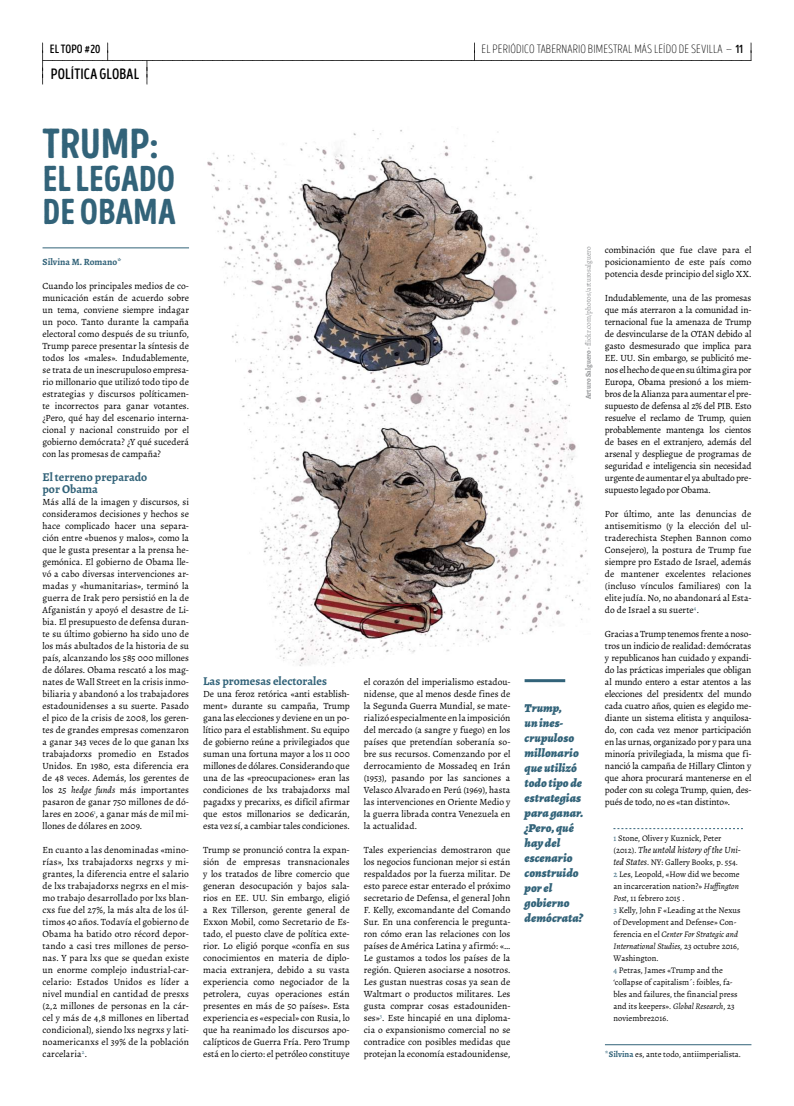
<style>
.page{position:relative;width:794px;height:1106px;background:#fff}
.page>*{position:absolute;margin:0;border:0;box-sizing:border-box;transform-origin:0 0}
.t1{font:42px "Intro Head H Base";letter-spacing:.01em;color:#326379}
.t2{font:36px/33px "Intro Head H Base";letter-spacing:.005em;color:#326379}
.t3{font:15px "Intro Head B Base";color:#000}
.t4{font:italic 900 12px/15px "Alegreya";letter-spacing:.01em;color:#326379}
.t5{font:12px "Intro Head L Base";letter-spacing:.01em;color:#000}
.t6{font:700 12px/12px "Alegreya";color:#326379}
.t7{font:12px "Intro Head B Base";color:#000}
.t8{font:9.5px/12px "Alegreya";color:#000;text-align:justify}
.t9{font:italic 9.5px "Alegreya";color:#000}
.t10{font:700 9.5px "Alegreya";color:#326379}
.t11{font:8.5px/12px "Alegreya";color:#000}
.t12{font:7.5px "Alegreya";color:#929496}
.s1{font-family:"Intro Head B Base"}
.s2{font-style:italic}
.s3{font-weight:700}
.s4{color:#326379}
.s5{font-style:normal;font-size:8.5px}
.s6{font-style:italic;font-size:9.5px}
.s7{font-weight:700;color:#326379}
</style>
<div class="page">
<hr style="left:524px;top:679px;width:41px;height:3px;background:#326379">
<svg style="left:42px;top:43px;width:709px;height:42px"></svg>
<img style="left:207px;top:128px;width:382px;height:538px">
<hr style="left:43px;top:247px;width:146px;height:1px;background:#326379">
<svg style="left:613px;top:828px;width:130px;height:1px"></svg>
<hr style="left:605px;top:1044px;width:146px;height:1px;background:#326379">
<p class="t7" style="left:50px;top:42px;width:52px">EL TOPO #20</p>
<p class="t5" style="left:481px;top:42px;width:263px">EL PERIÓDICO TABERNARIO BIMESTRAL MÁS LEÍDO DE SEVILLA — <span class="s1">11</span></p>
<h3 class="t3" style="left:51px;top:65px;width:7px">POLÍT</h3>
<h3 class="t3" style="left:80px;top:65px;width:59px">ICA GLOBAL</h3>
<h1 class="t1" style="left:43px;top:118px;width:117px">TRUMP:</h1>
<h2 class="t2" style="left:43px;top:162px;width:134px">EL LEGADO<br>DE OBAMA</h2>
<p class="t10" style="left:43px;top:255px;width:80px">Silvina M. Romano*</p>
<p class="t8" style="left:43px;top:279px;width:148px">Cuando los principales medios de co&shy;municación están de acuerdo sobre un tema, conviene siempre indagar un poco. Tanto durante la campaña electoral como después de su triunfo, Trump parece presentar la síntesis de todos los «males». Indudablemente, se trata de un inescrupuloso empresa&shy;rio millonario que utilizó todo tipo de estrategias y discursos políticamen&shy;te incorrectos para ganar votantes. ¿Pero, qué hay del escenario interna&shy;cional y nacional construido por el gobierno demócrata? ¿Y qué sucederá con las promesas de campaña?</p>
<p class="t6" style="left:43px;top:471px;width:106px">El terreno preparado por Obama</p>
<p class="t8" style="left:43px;top:495px;width:148px">Más allá de la imagen y discursos, si consideramos decisiones y hechos se hace complicado hacer una separa&shy;ción entre «buenos y malos», como la que le gusta presentar a la prensa he&shy;gemónica. El gobierno de Obama lle&shy;vó a cabo diversas intervenciones ar&shy;madas y «humanitarias», terminó la guerra de Irak pero persistió en la de Afganistán y apoyó el desastre de Li&shy;bia. El presupuesto de defensa duran&shy;te su último gobierno ha sido uno de los más abultados de la historia de su país, alcanzando los 585 000 millones de dólares. Obama rescató a los mag&shy;nates de Wall Street en la crisis inmo&shy;biliaria y abandonó a los trabajadores estadounidenses a su suerte. Pasado el pico de la crisis de 2008, los geren&shy;tes de grandes empresas comenzaron a ganar 343 veces de lo que ganan lxs trabajadorxs promedio en Estados Unidos. En 1980, esta diferencia era de 48 veces. Además, los gerentes de los 25 <span class="s2">hedge funds</span> más importantes pasaron de ganar 750 millones de dó&shy;lares en 2006<sup>1</sup>, a ganar más de mil mi&shy;llones de dólares en 2009.</p>
<p class="t8" style="left:43px;top:843px;width:148px">En cuanto a las denominadas «mino&shy;rías», lxs trabajadorxs negrxs y mi&shy;grantes, la diferencia entre el salario de lxs trabajadorxs negrxs en el mis&shy;mo trabajo desarrollado por lxs blan&shy;cxs fue del 27%, la más alta de los úl&shy;timos 40 años. Todavía el gobierno de Obama ha batido otro récord depor&shy;tando a casi tres millones de perso&shy;nas. Y para lxs que se quedan existe un enorme complejo industrial-car&shy;celario: Estados Unidos es líder a nivel mundial en cantidad de presxs (2,2 millones de personas en la cár&shy;cel y más de 4,8 millones en libertad condicional), siendo lxs negrxs y lati&shy;noamericanxs el 39% de la población carcelaria<sup>2</sup>.</p>
<p class="t6" style="left:203px;top:675px;width:125px">Las promesas electorales</p>
<p class="t8" style="left:203px;top:687px;width:148px">De una feroz retórica «anti establish&shy;ment» durante su campaña, Trump gana las elecciones y deviene en un po&shy;lítico para el establishment. Su equipo de gobierno reúne a privilegiados que suman una fortuna mayor a los 11 000 millones de dólares. Considerando que una de las «preocupaciones» eran las condiciones de lxs trabajadorxs mal pagadxs y precarixs, es difícil afirmar que estos millonarios se dedicarán, esta vez sí, a cambiar tales condiciones.</p>
<p class="t8" style="left:203px;top:843px;width:148px">Trump se pronunció contra la expan&shy;sión de empresas transnacionales y los tratados de libre comercio que generan desocupación y bajos sala&shy;rios en EE. UU. Sin embargo, eligió a Rex Tillerson, gerente general de Exxon Mobil, como Secretario de Es&shy;tado, el puesto clave de política exte&shy;rior. Lo eligió porque «confía en sus conocimientos en materia de diplo&shy;macia extranjera, debido a su vasta experiencia como negociador de la petrolera, cuyas operaciones están presentes en más de 50 países». Esta experiencia es «especial» con Rusia, lo que ha reanimado los discursos apo&shy;calípticos de Guerra Fría. Pero Trump está en lo cierto: el petróleo constituye</p>
<p class="t8" style="left:364px;top:675px;width:148px">el corazón del imperialismo estadou&shy;nidense, que al menos desde fines de la Segunda Guerra Mundial, se mate&shy;rializó especialmente en la imposición del mercado (a sangre y fuego) en los países que pretendían soberanía so&shy;bre sus recursos. Comenzando por el derrocamiento de Mossadeq en Irán (1953), pasando por las sanciones a Velasco Alvarado en Perú (1969), hasta las intervenciones en Oriente Medio y la guerra librada contra Venezuela en la actualidad.</p>
<p class="t8" style="left:364px;top:843px;width:148px">Tales experiencias demostraron que los negocios funcionan mejor si están respaldados por la fuerza militar. De esto parece estar enterado el próximo secretario de Defensa, el general John F. Kelly, excomandante del Comando Sur. En una conferencia le pregunta&shy;ron cómo eran las relaciones con los países de América Latina y afirmó: «… Le gustamos a todos los países de la región. Quieren asociarse a nosotros.<br>Les gustan nuestras cosas ya sean de Waltmart o productos militares. Les gusta comprar cosas estadouniden&shy;ses»<sup>3</sup>. Este hincapié en una diploma&shy;cia o expansionismo comercial no se contradice con posibles medidas que protejan la economía estadounidense,</p>
<p class="t12" style="left:583px;top:399px;width:154px;rotate:-90deg"><span class="s3">Arturo Salguero ·</span> flickr.com/photos/arturosalguero</p>
<p class="t4" style="left:524px;top:700px;width:60px">Trump,<br>un ines&shy;crupuloso millonario que utilizó todo tipo de estrategias para ganar. ¿Pero, qué hay del escenario construido por el gobierno demócrata?</p>
<p class="t8" style="left:605px;top:243px;width:148px">combinación que fue clave para el posicionamiento de este país como potencia desde principio del siglo XX.</p>
<p class="t8" style="left:605px;top:291px;width:148px">Indudablemente, una de las promesas que más aterraron a la comunidad in&shy;ternacional fue la amenaza de Trump de desvincularse de la OTAN debido al gasto desmesurado que implica para EE. UU. Sin embargo, se publicitó me&shy;nos el hecho de que en su última gira por Europa, Obama presionó a los miem&shy;bros de la Alianza para aumentar el pre&shy;supuesto de defensa al 2% del PIB. Esto resuelve el reclamo de Trump, quien probablemente mantenga los cientos de bases en el extranjero, además del arsenal y despliegue de programas de seguridad e inteligencia sin necesidad urgente de aumentar el ya abultado pre&shy;supuesto legado por Obama.</p>
<p class="t8" style="left:605px;top:507px;width:148px">Por último, ante las denuncias de antisemitismo (y la elección del ul&shy;traderechista Stephen Bannon como Consejero), la postura de Trump fue siempre pro Estado de Israel, además de mantener excelentes relaciones (incluso vínculos familiares) con la elite judía. No, no abandonará al Esta&shy;do de Israel a su suerte<sup>4</sup>.</p>
<p class="t8" style="left:605px;top:627px;width:148px">Gracias a Trump tenemos frente a noso&shy;tros un indicio de realidad: demócratas y republicanos han cuidado y expandi&shy;do las prácticas imperiales que obligan al mundo entero a estar atentos a las elecciones del presidentx del mundo cada cuatro años, quien es elegido me&shy;diante un sistema elitista y anquilosa&shy;do, con cada vez menor participación en las urnas, organizado por y para una minoría privilegiada, la misma que fi&shy;nanció la campaña de Hillary Clinton y que ahora procurará mantenerse en el poder con su colega Trump, quien, des&shy;pués de todo, no es «tan distinto».</p>
<p class="t11" style="left:613px;top:832px;width:109px"><span class="s4">1</span> Stone, Oliver y Kuznick, Peter</p>
<p class="t9" style="left:613px;top:844px;width:129px"><span class="s5">(2012).</span> The untold history of the Uni-</p>
<p class="t11" style="left:613px;top:856px;width:128px"><span class="s6">ted States</span>. NY: Gallery Books, p. 554.<br><span class="s4">2</span> Les, Leopold, «How did we become an incarceration nation?» <span class="s2">Huffington<br>Post</span>, 11 febrero 2015 .<br><span class="s4">3</span> Kelly, John F «Leading at the Nexus of Development and Defense» Con&shy;ferencia en el <span class="s2">Center For Strategic and<br>International Studies</span>, 23 octubre 2016,<br>Washington.<br><span class="s4">4</span> Petras, James «Trump and the ‘collapse of capitalism´: foibles, fa&shy;bles and failures, the financial press and its keepers». <span class="s2">Global Research</span>, 23 noviembre2016.</p>
<p class="t11" style="left:605px;top:1048px;width:137px"><span class="s4">*</span><span class="s7">Silvina</span> es, ante todo, antiimperialista.</p>
</div>
